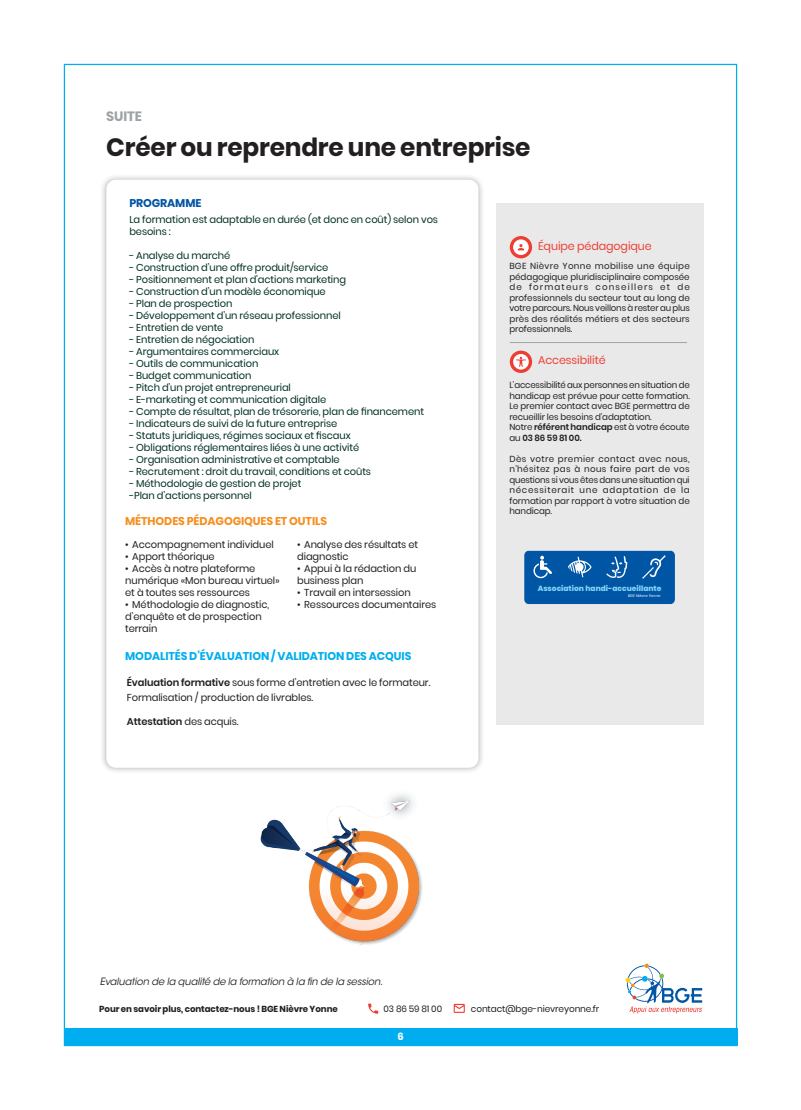
<style>
.page{position:relative;width:801px;height:1110px;background:#fff}
.page>*{position:absolute;margin:0;border:0;box-sizing:border-box;transform-origin:0 0}
.t1{font:700 25px "Poppins";letter-spacing:-.01em;color:#231f20}
.t2{font:700 13.5px "Poppins";letter-spacing:-.01em;color:#9fa3a5}
.t3{font:700 11.25px "Poppins";letter-spacing:-.01em;color:#00aeef}
.t4{font:11.25px "Poppins";letter-spacing:-.01em;color:#ee3e34}
.t5{font:700 11.25px "Poppins";letter-spacing:-.01em;color:#f68e1e}
.t6{font:700 11.25px "Poppins";letter-spacing:-.01em;color:#0153a4}
.t7{font:700 10.12px "Poppins";color:#fff}
.t8{font:10px/12px "Poppins";letter-spacing:-.01em;color:#002f25}
.t9{font:10px/12px "Poppins";letter-spacing:-.01em;color:#231f20}
.t10{font:italic 10px "ITC Avant Garde Std";letter-spacing:-.01em;color:#231f20}
.t11{font:600 10px "Poppins";letter-spacing:-.01em;color:#231f20}
.t12{font:9px "Poppins";letter-spacing:-.01em;color:#231f20}
.t13{font:8.75px/10.5px "Poppins";letter-spacing:-.01em;color:#231f20;text-align:justify}
.t14{font:700 8.75px "Poppins";letter-spacing:-.01em;color:#231f20}
.t15{font:800 7.5px "Poppins";color:#80d4f7}
.t16{font:italic 3.75px "Poppins";color:#fff}
.s1{font-weight:600}
.s2{font-weight:400}
</style>
<div class="page">
<div style="left:64px;top:1028px;width:673px;height:17px;background:#00aeef"></div>
<div style="left:496px;top:203px;width:207px;height:522px;background:#e9e9e9"></div>
<div style="left:100px;top:173px;width:385px;height:601px;background:#231f20;opacity:.35"></div>
<div style="left:106px;top:180px;width:372px;height:587px;background:#fff;border-radius:10px"></div>
<div style="left:510px;top:236px;width:22px;height:22px;background:#ee3e34;border-radius:50%"></div>
<svg style="left:513px;top:239px;width:16px;height:16px"></svg>
<svg style="left:518px;top:244px;width:6px;height:6px"></svg>
<hr style="left:510px;top:342px;width:177px;height:1px;background:#9fa3a5">
<svg style="left:510px;top:350px;width:22px;height:23px"></svg>
<svg style="left:513px;top:354px;width:16px;height:15px"></svg>
<svg style="left:516px;top:356px;width:10px;height:11px"></svg>
<img style="left:260px;top:794px;width:162px;height:152px">
<svg style="left:625px;top:963px;width:77px;height:50px"></svg>
<svg style="left:368px;top:1003px;width:10px;height:10px"></svg>
<svg style="left:454px;top:1003px;width:11px;height:9px"></svg>
<div style="left:524px;top:550px;width:151px;height:54px;background:#0155a5;border-radius:4px"></div>
<svg style="left:568px;top:556px;width:23px;height:21px"></svg>
<svg style="left:533px;top:555px;width:19px;height:23px"></svg>
<svg style="left:606px;top:556px;width:21px;height:22px"></svg>
<svg style="left:642px;top:566px;width:12px;height:12px"></svg>
<svg style="left:650px;top:555px;width:16px;height:22px"></svg>
<h2 class="t2" style="left:106px;top:109px;width:37px">SUITE</h2>
<h1 class="t1" style="left:106px;top:132px;width:426px">Créer ou reprendre une entreprise</h1>
<p class="t6" style="left:129px;top:196px;width:74px">PROGRAMME</p>
<p class="t8" style="left:129px;top:214px;width:310px">La formation est adaptable en durée (et donc en coût) selon vos besoins :</p>
<p class="t8" style="left:129px;top:250px;width:102px">- Analyse du marché</p>
<p class="t8" style="left:129px;top:262px;width:201px">- Construction d’une offre produit/service</p>
<p class="t8" style="left:129px;top:274px;width:218px">- Positionnement et plan d’actions marketing</p>
<p class="t8" style="left:129px;top:286px;width:198px">- Construction d’un modèle économique</p>
<p class="t8" style="left:129px;top:298px;width:105px">- Plan de prospection</p>
<p class="t8" style="left:129px;top:310px;width:213px">- Développement d’un réseau professionnel</p>
<p class="t8" style="left:129px;top:322px;width:96px">- Entretien de vente</p>
<p class="t8" style="left:129px;top:334px;width:126px">- Entretien de négociation</p>
<p class="t8" style="left:129px;top:346px;width:151px">- Argumentaires commerciaux</p>
<p class="t8" style="left:129px;top:358px;width:131px">- Outils de communication</p>
<p class="t8" style="left:129px;top:370px;width:124px">- Budget communication</p>
<p class="t8" style="left:129px;top:382px;width:163px">- Pitch d’un projet entrepreneurial</p>
<p class="t8" style="left:129px;top:394px;width:198px">- E-marketing et communication digitale</p>
<p class="t8" style="left:129px;top:406px;width:296px">- Compte de résultat, plan de trésorerie, plan de financement</p>
<p class="t8" style="left:129px;top:418px;width:209px">- Indicateurs de suivi de la future entreprise</p>
<p class="t8" style="left:129px;top:430px;width:223px">- Statuts juridiques, régimes sociaux et fiscaux</p>
<p class="t8" style="left:129px;top:442px;width:231px">- Obligations réglementaires liées à une activité</p>
<p class="t8" style="left:129px;top:454px;width:212px">- Organisation administrative et comptable</p>
<p class="t8" style="left:129px;top:466px;width:243px">- Recrutement : droit du travail, conditions et coûts</p>
<p class="t8" style="left:129px;top:478px;width:174px">- Méthodologie de gestion de projet -Plan d’actions personnel</p>
<p class="t4" style="left:538px;top:239px;width:115px">Équipe pédagogique</p>
<p class="t13" style="left:509px;top:261px;width:182px">BGE Nièvre Yonne mobilise une équipe pédagogique pluridisciplinaire composée de formateurs conseillers et de professionnels du secteur tout au long de votre parcours. Nous veillons à rester au plus près des réalités métiers et des secteurs professionnels.</p>
<p class="t4" style="left:538px;top:353px;width:69px">Accessibilité</p>
<p class="t13" style="left:509px;top:379px;width:182px;text-align:left">L’accessibilité aux personnes en situation de handicap est prévue pour cette formation.<br>Le premier contact avec BGE permettra de recueillir les besoins d’adaptation.<br>Notre <span class="s1">référent handicap</span> est à votre écoute au <span class="s1">03 86 59 81 00.</span></p>
<p class="t13" style="left:509px;top:453px;width:182px">Dès votre premier contact avec nous, n’hésitez pas à nous faire part de vos questions si vous êtes dans une situation qui nécessiterait une adaptation de la formation par rapport à votre situation de handicap.</p>
<p class="t5" style="left:125px;top:515px;width:203px">MÉTHODES PÉDAGOGIQUES ET OUTILS</p>
<p class="t9" style="left:125px;top:538px;width:150px">• Accompagnement individuel</p>
<p class="t9" style="left:125px;top:550px;width:91px">• Apport théorique</p>
<p class="t9" style="left:125px;top:562px;width:156px">• Accès à notre plateforme numérique «Mon bureau virtuel» et à toutes ses ressources</p>
<p class="t9" style="left:125px;top:598px;width:145px">• Méthodologie de diagnostic, d’enquête et de prospection terrain</p>
<p class="t9" style="left:297px;top:538px;width:122px">• Analyse des résultats et diagnostic</p>
<p class="t9" style="left:297px;top:562px;width:121px">• Appui à la rédaction du business plan</p>
<p class="t9" style="left:297px;top:586px;width:115px">• Travail en intersession</p>
<p class="t9" style="left:297px;top:598px;width:141px">• Ressources documentaires</p>
<p class="t15" style="left:538px;top:584px;width:125px">Association handi-accueillante</p>
<p class="t16" style="left:628px;top:593px;width:34px">BGE Nièvre Yonne</p>
<p class="t3" style="left:125px;top:649px;width:288px">MODALITÉS D’ÉVALUATION / VALIDATION DES ACQUIS</p>
<p class="t9" style="left:127px;top:674px;width:305px;line-height:15px"><span class="s1">Évaluation formative</span> sous forme d’entretien avec le formateur.<br>Formalisation / production de livrables.</p>
<p class="t11" style="left:127px;top:715px;width:113px">Attestation <span class="s2">des acquis.</span></p>
<p class="t10" style="left:100px;top:974px;width:285px">Evaluation de la qualité de la formation à la fin de la session.</p>
<p class="t14" style="left:99px;top:1003px;width:240px">Pour en savoir plus, contactez-nous ! BGE Nièvre Yonne</p>
<p class="t12" style="left:384px;top:1003px;width:60px">03 86 59 81 00</p>
<p class="t12" style="left:471px;top:1003px;width:130px">contact@bge-nievreyonne.fr</p>
<p class="t7" style="left:397px;top:1030px;width:8px">6</p>
</div>
